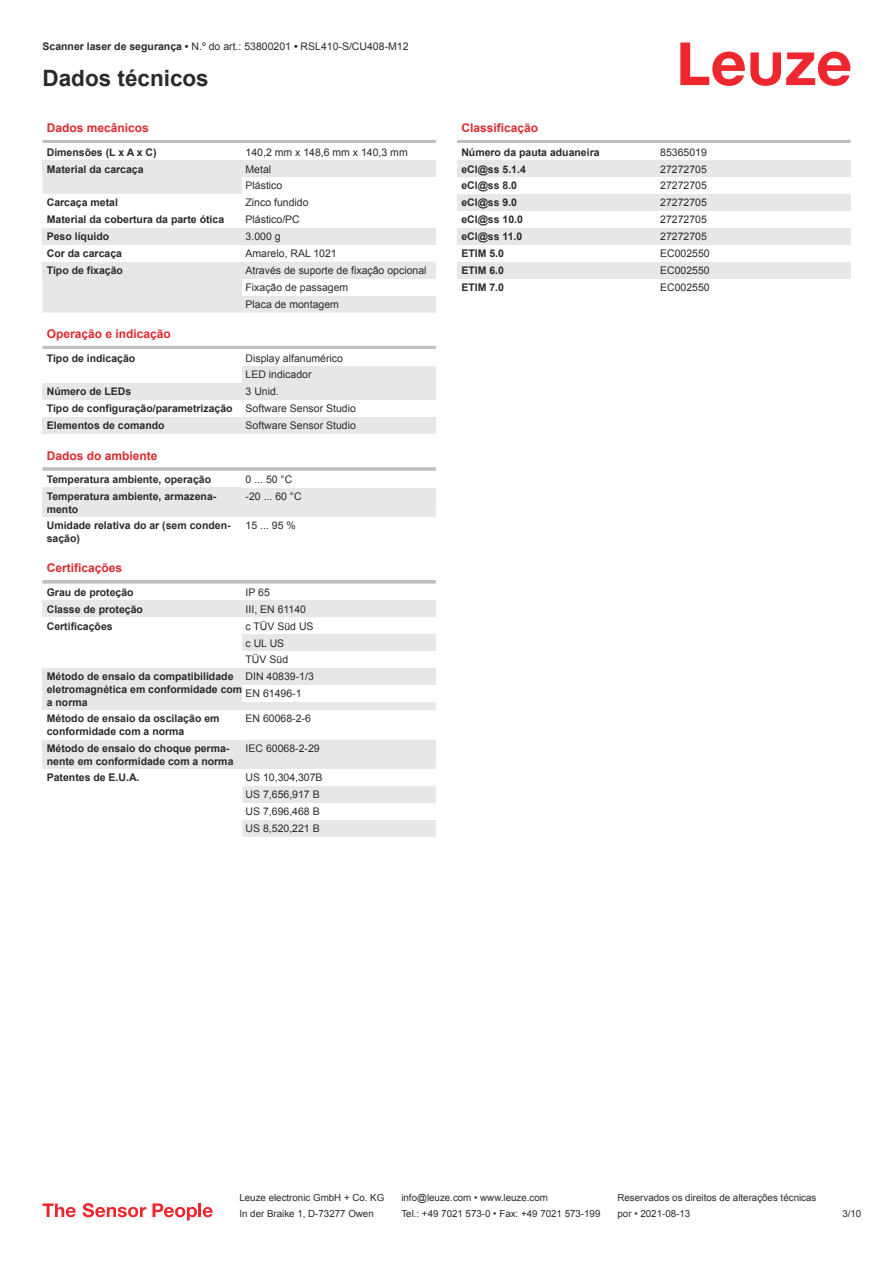
<style>
.page{position:relative;width:893px;height:1263px;background:#fff}
.page>*{position:absolute;margin:0;border:0;box-sizing:border-box;transform-origin:0 0}
.t1{font:700 22.5px "Arial";color:#2b292a}
.t2{font:700 12px "Arial";color:#db2a30}
.t3{font:700 10.5px/12.6px "Arial";color:#2b292a}
.t4{font:10.5px/17px "Arial";color:#2b292a}
.t5{font:9.75px "Arial";color:#2b292a}
.s1{font-weight:700}
.s2{font-weight:400}
</style>
<div class="page">
<svg style="left:680px;top:43px;width:170px;height:43px"></svg>
<svg style="left:43px;top:177px;width:393px;height:592px"></svg>
<hr style="left:43px;top:140px;width:393px;height:3px;background:#bdbfc1">
<div style="left:43px;top:160px;width:199px;height:17px;background:#e6e7e9"></div>
<div style="left:242px;top:160px;width:194px;height:17px;background:#e6e7e9"></div>
<div style="left:242px;top:177px;width:194px;height:17px;background:#fff"></div>
<div style="left:43px;top:194px;width:199px;height:17px;background:#fff"></div>
<div style="left:242px;top:194px;width:194px;height:17px;background:#fff"></div>
<div style="left:43px;top:211px;width:199px;height:17px;background:#fff"></div>
<div style="left:242px;top:211px;width:194px;height:17px;background:#fff"></div>
<div style="left:43px;top:228px;width:199px;height:17px;background:#e6e7e9"></div>
<div style="left:242px;top:228px;width:194px;height:17px;background:#e6e7e9"></div>
<div style="left:43px;top:245px;width:199px;height:17px;background:#fff"></div>
<div style="left:242px;top:245px;width:194px;height:17px;background:#fff"></div>
<div style="left:43px;top:262px;width:199px;height:17px;background:#e6e7e9"></div>
<div style="left:242px;top:262px;width:194px;height:50px;background:#e6e7e9"></div>
<div style="left:242px;top:279px;width:194px;height:17px;background:#fff"></div>
<div style="left:43px;top:329px;width:393px;height:19px;background:#fff"></div>
<hr style="left:43px;top:346px;width:393px;height:3px;background:#bdbfc1">
<div style="left:43px;top:349px;width:199px;height:17px;background:#fff"></div>
<div style="left:242px;top:349px;width:194px;height:17px;background:#fff"></div>
<div style="left:242px;top:366px;width:194px;height:17px;background:#e6e7e9"></div>
<div style="left:43px;top:383px;width:199px;height:17px;background:#e6e7e9"></div>
<div style="left:242px;top:383px;width:194px;height:17px;background:#e6e7e9"></div>
<div style="left:43px;top:400px;width:199px;height:17px;background:#fff"></div>
<div style="left:242px;top:400px;width:194px;height:17px;background:#fff"></div>
<div style="left:43px;top:417px;width:199px;height:17px;background:#e6e7e9"></div>
<div style="left:242px;top:417px;width:194px;height:17px;background:#e6e7e9"></div>
<div style="left:43px;top:451px;width:393px;height:18px;background:#fff"></div>
<hr style="left:43px;top:467px;width:393px;height:4px;background:#c7c9ca">
<div style="left:43px;top:471px;width:199px;height:17px;background:#fff"></div>
<div style="left:242px;top:471px;width:194px;height:17px;background:#fff"></div>
<div style="left:43px;top:488px;width:199px;height:29px;background:#e6e7e9"></div>
<div style="left:242px;top:488px;width:194px;height:17px;background:#e6e7e9"></div>
<div style="left:43px;top:517px;width:199px;height:30px;background:#fff"></div>
<div style="left:242px;top:517px;width:194px;height:17px;background:#fff"></div>
<div style="left:43px;top:564px;width:393px;height:18px;background:#fff"></div>
<svg style="left:43px;top:580px;width:393px;height:4px;background:#c3c5c7"></svg>
<div style="left:43px;top:584px;width:199px;height:16px;background:#fff"></div>
<div style="left:242px;top:584px;width:194px;height:16px;background:#fff"></div>
<div style="left:43px;top:600px;width:199px;height:17px;background:#e6e7e9"></div>
<div style="left:242px;top:600px;width:194px;height:17px;background:#e6e7e9"></div>
<div style="left:43px;top:617px;width:199px;height:17px;background:#fff"></div>
<svg style="left:242px;top:617px;width:194px;height:51px"></svg>
<div style="left:242px;top:634px;width:194px;height:17px;background:#e6e7e9"></div>
<div style="left:43px;top:668px;width:199px;height:42px;background:#e6e7e9"></div>
<div style="left:242px;top:668px;width:194px;height:17px;background:#e6e7e9"></div>
<div style="left:242px;top:685px;width:194px;height:17px;background:#fff"></div>
<div style="left:43px;top:710px;width:199px;height:30px;background:#fff"></div>
<div style="left:242px;top:710px;width:194px;height:17px;background:#fff"></div>
<div style="left:43px;top:740px;width:199px;height:29px;background:#e6e7e9"></div>
<div style="left:242px;top:740px;width:194px;height:17px;background:#e6e7e9"></div>
<svg style="left:242px;top:786px;width:194px;height:51px"></svg>
<hr style="left:457px;top:140px;width:393px;height:3px;background:#bdbfc1">
<div style="left:457px;top:160px;width:200px;height:17px;background:#e6e7e9"></div>
<div style="left:657px;top:160px;width:193px;height:17px;background:#e6e7e9"></div>
<div style="left:457px;top:194px;width:200px;height:17px;background:#e6e7e9"></div>
<div style="left:657px;top:194px;width:193px;height:17px;background:#e6e7e9"></div>
<div style="left:457px;top:228px;width:200px;height:17px;background:#e6e7e9"></div>
<div style="left:657px;top:228px;width:193px;height:17px;background:#e6e7e9"></div>
<div style="left:457px;top:262px;width:200px;height:17px;background:#e6e7e9"></div>
<div style="left:657px;top:262px;width:193px;height:17px;background:#e6e7e9"></div>
<svg style="left:43px;top:1203px;width:33px;height:14px"></svg>
<svg style="left:83px;top:1203px;width:63px;height:14px"></svg>
<svg style="left:153px;top:1203px;width:44px;height:17px"></svg>
<hr style="left:198px;top:1203px;width:3px;height:14px;background:#ed272d">
<svg style="left:203px;top:1207px;width:10px;height:10px"></svg>
<p class="t4" style="left:43px;top:39px;width:368px"><span class="s1">Scanner laser de segurança •</span> N.º do art.: 53800201 <span class="s1">•</span> RSL410-S/CU408-M12</p>
<h1 class="t1" style="left:43px;top:70px;width:168px">Dados técnicos</h1>
<p class="t2" style="left:47px;top:123px;width:104px">Dados mecânicos</p>
<p class="t3" style="left:47px;top:147px;width:111px">Dimensões (L x A x C)</p>
<p class="t4" style="left:246px;top:144px;width:164px">140,2 mm x 148,6 mm x 140,3 mm</p>
<p class="t3" style="left:47px;top:164px;width:98px">Material da carcaça</p>
<p class="t4" style="left:246px;top:161px;width:38px">Metal<br>Plástico</p>
<p class="t3" style="left:47px;top:197px;width:73px">Carcaça metal</p>
<p class="t4" style="left:246px;top:195px;width:65px">Zinco fundido</p>
<p class="t3" style="left:47px;top:214px;width:179px">Material da cobertura da parte ótica</p>
<p class="t4" style="left:246px;top:212px;width:56px">Plástico/PC</p>
<p class="t3" style="left:47px;top:231px;width:64px">Peso líquido</p>
<p class="t4" style="left:246px;top:229px;width:37px">3.000 g</p>
<p class="t3" style="left:47px;top:248px;width:77px">Cor da carcaça</p>
<p class="t4" style="left:246px;top:246px;width:93px">Amarelo, RAL 1021</p>
<p class="t3" style="left:47px;top:265px;width:78px">Tipo de fixação</p>
<p class="t4" style="left:246px;top:263px;width:182px">Através de suporte de fixação opcional<br>Fixação de passagem<br>Placa de montagem</p>
<p class="t2" style="left:47px;top:329px;width:126px">Operação e indicação</p>
<p class="t3" style="left:47px;top:353px;width:90px">Tipo de indicação</p>
<p class="t4" style="left:246px;top:350px;width:99px">Display alfanumérico<br>LED indicador</p>
<p class="t3" style="left:47px;top:386px;width:86px">Número de LEDs</p>
<p class="t3" style="left:47px;top:384px;width:311px;line-height:17px;text-indent:199px"><span class="s2">3 Unid.<br></span>Tipo de configuração/parametrização <span class="s2">Software Sensor Studio<br></span>Elementos de comando</p>
<p class="t4" style="left:246px;top:418px;width:112px">Software Sensor Studio</p>
<p class="t2" style="left:47px;top:451px;width:112px">Dados do ambiente</p>
<p class="t3" style="left:47px;top:474px;width:166px">Temperatura ambiente, operação</p>
<p class="t4" style="left:246px;top:472px;width:48px">0 ... 50 °C</p>
<p class="t3" style="left:47px;top:491px;width:171px">Temperatura ambiente, armazena&shy;mento</p>
<p class="t4" style="left:246px;top:489px;width:58px">-20 ... 60 °C</p>
<p class="t3" style="left:47px;top:520px;width:185px">Umidade relativa do ar (sem conden&shy;sação)</p>
<p class="t4" style="left:246px;top:518px;width:52px">15 ... 95 %</p>
<p class="t2" style="left:47px;top:564px;width:77px">Certificações</p>
<p class="t3" style="left:47px;top:587px;width:88px">Grau de proteção</p>
<p class="t4" style="left:246px;top:585px;width:26px">IP 65</p>
<p class="t3" style="left:47px;top:604px;width:98px">Classe de proteção</p>
<p class="t4" style="left:246px;top:601px;width:62px">III, EN 61140</p>
<p class="t3" style="left:47px;top:621px;width:67px">Certificações</p>
<p class="t4" style="left:246px;top:618px;width:70px">c TÜV Süd US c UL US<br>TÜV Süd</p>
<p class="t3" style="left:47px;top:671px;width:197px">Método de ensaio da compatibilidade eletromagnética em conformidade com a norma</p>
<p class="t4" style="left:246px;top:669px;width:70px">DIN 40839-1/3<br>EN 61496-1</p>
<p class="t3" style="left:47px;top:713px;width:174px">Método de ensaio da oscilação em conformidade com a norma</p>
<p class="t4" style="left:246px;top:711px;width:67px">EN 60068-2-6</p>
<p class="t3" style="left:47px;top:743px;width:188px">Método de ensaio do choque perma&shy;nente em conformidade com a norma</p>
<p class="t4" style="left:246px;top:741px;width:76px">IEC 60068-2-29</p>
<p class="t3" style="left:47px;top:772px;width:94px">Patentes de E.U.A.</p>
<p class="t4" style="left:246px;top:770px;width:79px">US 10,304,307B<br>US 7,656,917 B<br>US 7,696,468 B<br>US 8,520,221 B</p>
<p class="t2" style="left:461px;top:123px;width:78px">Classificação</p>
<p class="t3" style="left:461px;top:147px;width:140px">Número da pauta aduaneira</p>
<p class="t4" style="left:660px;top:144px;width:48px">85365019</p>
<p class="t3" style="left:461px;top:164px;width:66px">eCl@ss 5.1.4</p>
<p class="t4" style="left:660px;top:161px;width:48px">27272705</p>
<p class="t3" style="left:461px;top:180px;width:57px">eCl@ss 8.0</p>
<p class="t4" style="left:660px;top:178px;width:48px">27272705</p>
<p class="t3" style="left:461px;top:197px;width:57px">eCl@ss 9.0</p>
<p class="t4" style="left:660px;top:195px;width:48px">27272705</p>
<p class="t3" style="left:461px;top:214px;width:63px">eCl@ss 10.0</p>
<p class="t4" style="left:660px;top:212px;width:48px">27272705</p>
<p class="t3" style="left:461px;top:231px;width:63px">eCl@ss 11.0</p>
<p class="t4" style="left:660px;top:229px;width:48px">27272705</p>
<p class="t3" style="left:461px;top:248px;width:44px">ETIM 5.0</p>
<p class="t4" style="left:660px;top:246px;width:51px">EC002550</p>
<p class="t3" style="left:461px;top:265px;width:44px">ETIM 6.0</p>
<p class="t4" style="left:660px;top:263px;width:51px">EC002550</p>
<p class="t3" style="left:461px;top:282px;width:44px">ETIM 7.0</p>
<p class="t4" style="left:660px;top:280px;width:51px">EC002550</p>
<p class="t5" style="left:239px;top:1194px;width:146px">Leuze electronic GmbH + Co. KG</p>
<p class="t5" style="left:401px;top:1194px;width:148px">info@leuze.com • www.leuze.com</p>
<p class="t5" style="left:617px;top:1194px;width:200px">Reservados os direitos de alterações técnicas</p>
<p class="t5" style="left:239px;top:1210px;width:136px">In der Braike 1, D-73277 Owen</p>
<p class="t5" style="left:401px;top:1210px;width:201px">Tel.: +49 7021 573-0 • Fax: +49 7021 573-199</p>
<p class="t5" style="left:617px;top:1210px;width:74px">por • 2021-08-13</p>
<p class="t5" style="left:842px;top:1210px;width:20px">3 /10</p>
</div>
